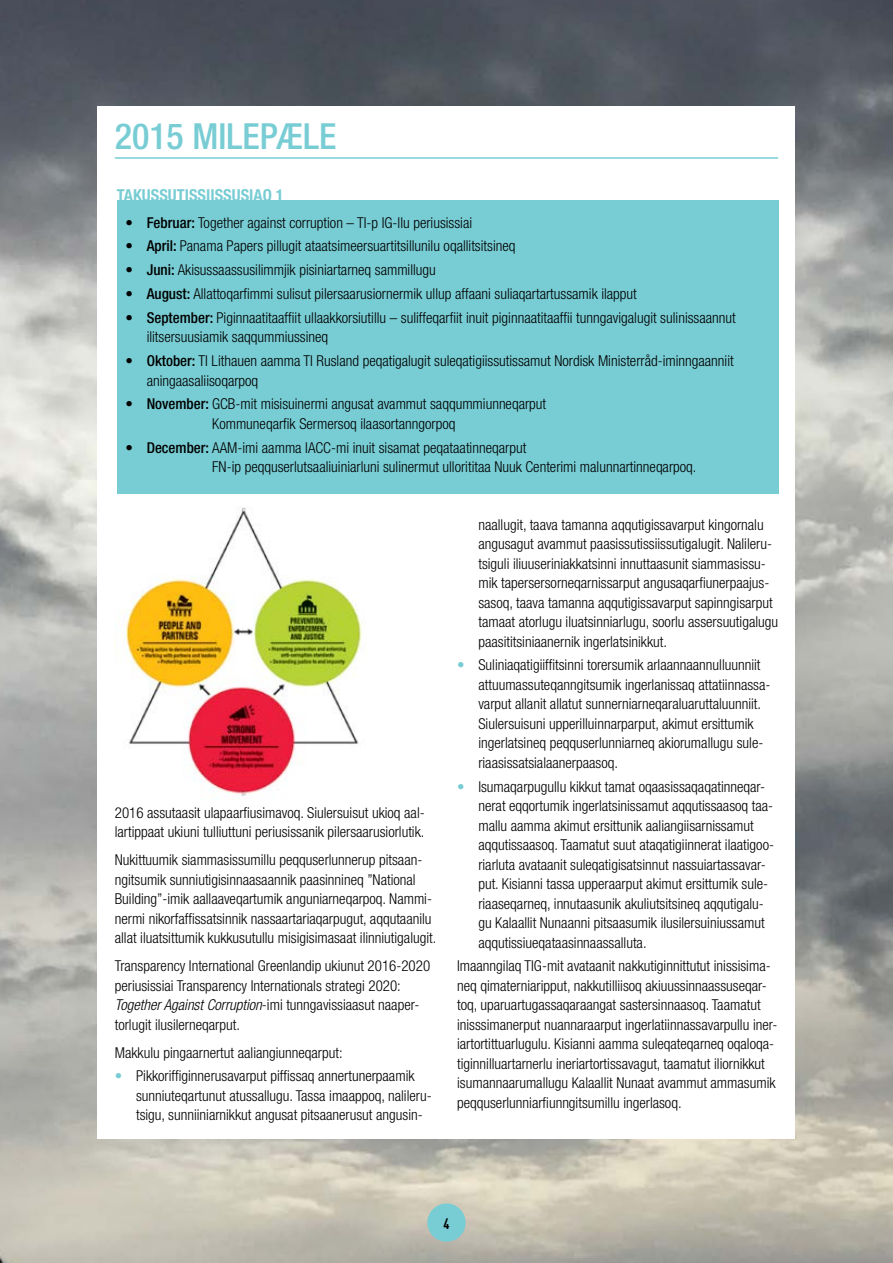
<style>
.page{position:relative;width:893px;height:1263px;background:#fff}
.page>*{position:absolute;margin:0;border:0;box-sizing:border-box;transform-origin:0 0}
.Overskrift_1{font:500 condensed 36px "Helvetica Neue LT Std";color:#78cdd4}
.ml_rubrik{font:700 condensed 16.5px "Helvetica Neue LT Std";color:#78cdd4}
.Brød{font:300 condensed 15px/19.5px "Helvetica Neue LT Std";color:#000}
.t1{font:700 15px "DIN Cond";color:#000}
.s1{font-weight:500}
.s2{font-style:italic}
.s3{color:#78cdd4}
</style>
<div class="page">
<img style="left:0;top:0;width:893px;height:1263px">
<div style="left:98px;top:106px;width:697px;height:1032px;background:#fff"></div>
<hr style="left:115px;top:157px;width:663px;height:2px;background:#78cdd4">
<img style="left:115px;top:507px;width:248px;height:289px">
<div style="left:117px;top:200px;width:661px;height:293px;background:#78cdd4"></div>
<div style="left:427px;top:1203px;width:39px;height:39px;background:#78cdd4;border-radius:50%"></div>
<p class="Overskrift_1" style="left:115px;top:114px;width:223px">2015 MILEPÆLE</p>
<p class="ml_rubrik" style="left:117px;top:185px;width:168px">TAKUSSUTISSIISSUSIAQ 1</p>
<p class="Brød" style="left:125px;top:213px;width:348px">• <span class="s1">Februar:</span> Together against corruption – TI-p IG-llu periusissiai</p>
<p class="Brød" style="left:125px;top:236px;width:392px">• <span class="s1">April:</span> Panama Papers pillugit ataatsimeersuartitsillunilu oqallitsitsineq</p>
<p class="Brød" style="left:125px;top:260px;width:312px">• <span class="s1">Juni:</span> Akisussaassusilimmjik pisiniartarneq sammillugu</p>
<p class="Brød" style="left:125px;top:284px;width:513px">• <span class="s1">August:</span> Allattoqarfimmi sulisut pilersaarusiornermik ullup affaani suliaqartartussamik ilapput</p>
<p class="Brød" style="left:147px;top:308px;width:591px;text-indent:-21px">• <span class="s1">September:</span> Piginnaatitaaffiit ullaakkorsiutillu – suliffeqarfiit inuit piginnaatitaaffii tunngavigalugit sulinissaannut ilitsersuusiamik saqqummiussineq</p>
<p class="Brød" style="left:147px;top:351px;width:589px;text-indent:-21px">• <span class="s1">Oktober:</span> TI Lithauen aamma TI Rusland peqatigalugit suleqatigiissutissamut Nordisk Ministerråd-iminngaanniit aningaasaliisoqarpoq</p>
<p class="Brød" style="left:125px;top:394px;width:422px;text-align:center">• <span class="s1">November:</span> GCB-mit misisuinermi angusat avammut saqqummiunneqarput<br>Kommuneqarfik Sermersoq ilaasortanngorpoq</p>
<p class="Brød" style="left:212px;top:437px;width:486px;text-indent:-87px">• <span class="s1">December:</span> AAM-imi aamma IACC-mi inuit sisamat peqataatinneqarput<br>FN-ip peqquserlutsaaliuiniarluni sulinermut ullorititaa Nuuk Centerimi malunnartinneqarpoq.</p>
<p class="Brød" style="left:115px;top:802px;width:311px">2016 assutaasit ulapaarfiusimavoq. Siulersuisut ukioq aal&shy;lartippaat ukiuni tulliuttuni periusissanik pilersaarusiorlutik.</p>
<p class="Brød" style="left:115px;top:850px;width:323px">Nukittuumik siammasissumillu peqquserlunnerup pitsaan&shy;ngitsumik sunniutigisinnaasaannik paasinnineq ”National Building”-imik aallaaveqartumik anguniarneqarpoq. Nammi&shy;nermi nikorfaffissatsinnik nassaartariaqarpugut, aqqutaanilu allat iluatsittumik kukkusutullu misigisimasaat ilinniutigalugit.</p>
<p class="Brød" style="left:115px;top:956px;width:317px">Transparency International Greenlandip ukiunut 2016-2020 periusissiai Transparency Internationals strategi 2020:<br><span class="s2">Together Against Corruption</span>-imi tunngavissiaasut naaper&shy;torlugit ilusilerneqarput.</p>
<p class="Brød" style="left:115px;top:1042px;width:229px">Makkulu pingaarnertut aaliangiunneqarput:</p>
<p class="Brød" style="left:136px;top:1066px;width:295px;text-indent:-21px"><span class="s3">•</span> Pikkoriffiginnerusavarput piffissaq annertunerpaamik sunniuteqartunut atussallugu. Tassa imaappoq, nalileru&shy;tsigu, sunniiniarnikkut angusat pitsaanerusut angusin-</p>
<p class="Brød" style="left:478px;top:514px;width:301px">naallugit, taava tamanna aqqutigissavarput kingornalu angusagut avammut paasissutissiissutigalugit. Nalileru&shy;tsiguli iliuuseriniakkatsinni innuttaasunit siammasissu&shy;mik tapersersorneqarnissarput angusaqarfiunerpaajus&shy;sasoq, taava tamanna aqqutigissavarput sapinngisarput tamaat atorlugu iluatsinniarlugu, soorlu assersuutigalugu paasititsiniaanernik ingerlatsinikkut.</p>
<p class="Brød" style="left:478px;top:655px;width:294px;text-indent:-21px"><span class="s3">•</span> Suliniaqatigiiffitsinni torersumik arlaannaannulluunniit attuumassuteqanngitsumik ingerlanissaq attatiinnassa&shy;varput allanit allatut sunnerniarneqaraluaruttaluunniit.<br>Siulersuisuni upperilluinnarparput, akimut ersittumik ingerlatsineq peqquserlunniarneq akiorumallugu sule&shy;riaasissatsialaanerpaasoq.</p>
<p class="Brød" style="left:478px;top:776px;width:295px;text-indent:-21px"><span class="s3">•</span> Isumaqarpugullu kikkut tamat oqaasissaqaqatinneqar&shy;nerat eqqortumik ingerlatsinissamut aqqutissaasoq taa&shy;mallu aamma akimut ersittunik aaliangiisarnissamut aqqutissaasoq. Taamatut suut ataqatigiinnerat ilaatigoo&shy;riarluta avataanit suleqatigisatsinnut nassuiartassavar&shy;put. Kisianni tassa upperaarput akimut ersittumik sule&shy;riaaseqarneq, innutaasunik akuliutsitsineq aqqutigalu&shy;gu Kalaallit Nunaanni pitsaasumik ilusilersuiniussamut aqqutissiueqataasinnaassalluta.</p>
<p class="Brød" style="left:457px;top:956px;width:322px">Imaanngilaq TIG-mit avataanit nakkutiginnittutut inissisima&shy;neq qimaterniaripput, nakkutilliisoq akiuussinnaassuseqar&shy;toq, uparuartugassaqaraangat sastersinnaasoq. Taamatut inisssimanerput nuannaraarput ingerlatiinnassavarpullu iner&shy;iartortittuarlugulu. Kisianni aamma suleqateqarneq oqaloqa&shy;tiginnilluartarnerlu ineriartortissavagut, taamatut iliornikkut isumannaarumallugu Kalaallit Nunaat avammut ammasumik peqquserlunniarfiunngitsumillu ingerlasoq.</p>
<p class="t1" style="left:443px;top:1214px;width:8px">4</p>
</div>
